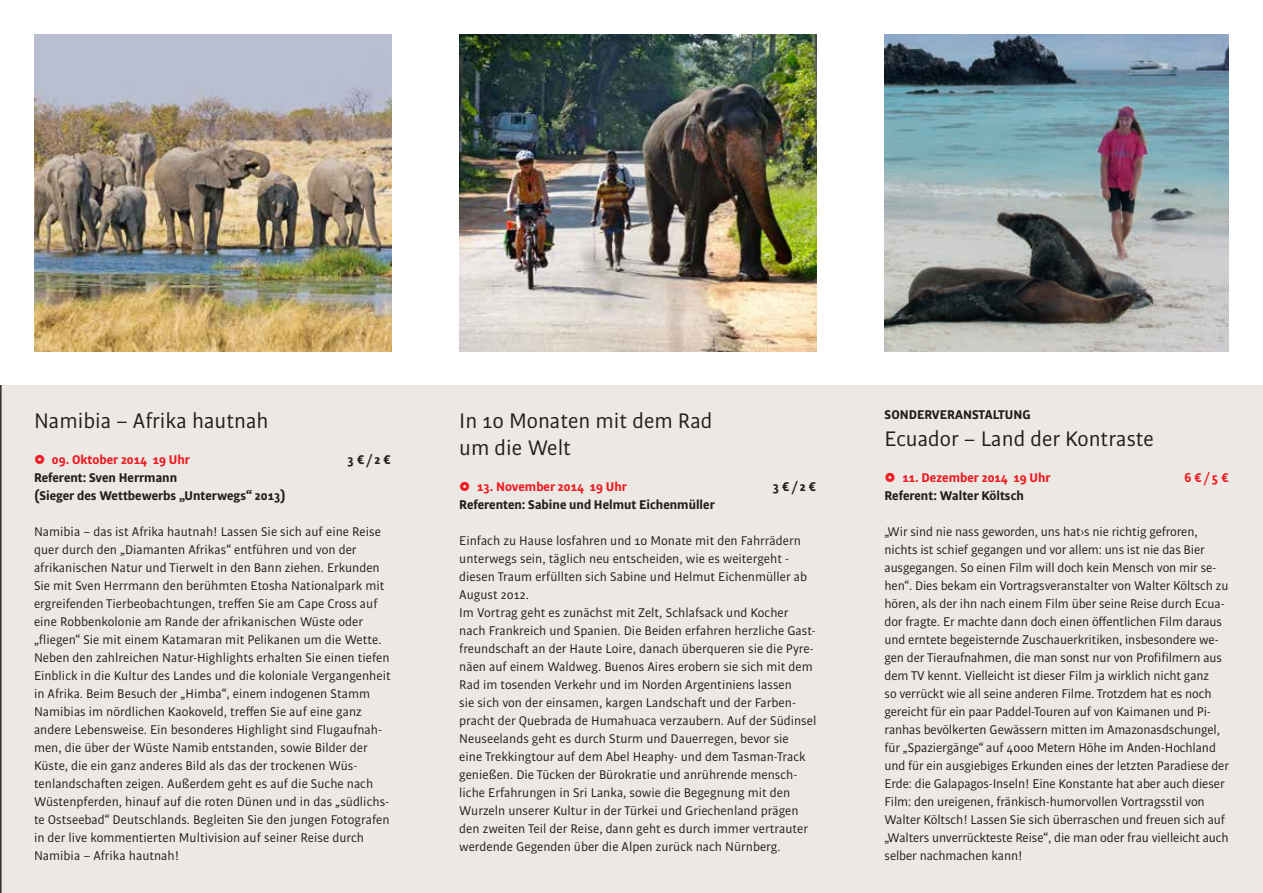
<style>
.page{position:relative;width:1263px;height:893px;background:#fff}
.page>*{position:absolute;margin:0;border:0;box-sizing:border-box;transform-origin:0 0}
.t1{font:22.5px/27px "Bulo";color:#231f20}
.t2{font:13.5px/18px "Bulo";color:#231f20}
.t3{font:700 13.5px/18px "Bulo";color:#231f20}
.t4{font:700 13.5px "Bulo";color:#ee1d23}
</style>
<div class="page">
<div style="left:1px;top:385px;width:1262px;height:508px;background:#ece9e5"></div>
<img style="left:34px;top:34px;width:357px;height:317px">
<img style="left:459px;top:34px;width:357px;height:317px">
<img style="left:884px;top:34px;width:345px;height:317px">
<h1 class="t1" style="left:34px;top:407px;width:236px">Namibia – Afrika hautnah</h1>
<p class="t4" style="left:34px;top:451px;width:157px">❑ 09. Oktober 2014 19 Uhr</p>
<p class="t3" style="left:348px;top:451px;width:45px">3 €/2 €</p>
<p class="t3" style="left:34px;top:469px;width:253px">Referent: Sven Herrmann<br>(Sieger des Wettbewerbs „Unterwegs“ 2013)</p>
<p class="t2" style="left:34px;top:522px;width:358px">Namibia – das ist Afrika hautnah! Lassen Sie sich auf eine Reise quer durch den „Diamanten Afrikas“ entführen und von der afrikanischen Natur und Tierwelt in den Bann ziehen. Erkunden Sie mit Sven Herrmann den berühmten Etosha Nationalpark mit ergreifenden Tierbeobachtungen, treffen Sie am Cape Cross auf eine Robbenkolonie am Rande der afrikanischen Wüste oder „fliegen“ Sie mit einem Katamaran mit Pelikanen um die Wette.<br>Neben den zahlreichen Natur-Highlights erhalten Sie einen tiefen Einblick in die Kultur des Landes und die koloniale Vergangenheit in Afrika. Beim Besuch der „Himba“, einem indogenen Stamm Namibias im nördlichen Kaokoveld, treffen Sie auf eine ganz andere Lebensweise. Ein besonderes Highlight sind Flugaufnah&shy;men, die über der Wüste Namib entstanden, sowie Bilder der Küste, die ein ganz anderes Bild als das der trockenen Wüs&shy;tenlandschaften zeigen. Außerdem geht es auf die Suche nach Wüstenpferden, hinauf auf die roten Dünen und in das „südlichs&shy;te Ostseebad“ Deutschlands. Begleiten Sie den jungen Fotografen in der live kommentierten Multivision auf seiner Reise durch Namibia – Afrika hautnah!</p>
<h1 class="t1" style="left:459px;top:407px;width:255px">In 10 Monaten mit dem Rad um die Welt</h1>
<p class="t4" style="left:459px;top:478px;width:169px">❑ 13. November 2014 19 Uhr</p>
<p class="t3" style="left:773px;top:478px;width:45px">3 €/2 €</p>
<p class="t3" style="left:459px;top:496px;width:257px">Referenten: Sabine und Helmut Eichenmüller</p>
<p class="t2" style="left:459px;top:531px;width:359px">Einfach zu Hause losfahren und 10 Monate mit den Fahrrädern unterwegs sein, täglich neu entscheiden, wie es weitergeht - diesen Traum erfüllten sich Sabine und Helmut Eichenmüller ab August 2012.<br>Im Vortrag geht es zunächst mit Zelt, Schlafsack und Kocher nach Frankreich und Spanien. Die Beiden erfahren herzliche Gast&shy;freundschaft an der Haute Loire, danach überqueren sie die Pyre&shy;näen auf einem Waldweg. Buenos Aires erobern sie sich mit dem Rad im tosenden Verkehr und im Norden Argentiniens lassen<br>sie sich von der einsamen, kargen Landschaft und der Farben&shy;pracht der Quebrada de Humahuaca verzaubern. Auf der Südinsel Neuseelands geht es durch Sturm und Dauerregen, bevor sie<br>eine Trekkingtour auf dem Abel Heaphy- und dem Tasman-Track genießen. Die Tücken der Bürokratie und anrührende mensch&shy;liche Erfahrungen in Sri Lanka, sowie die Begegnung mit den Wurzeln unserer Kultur in der Türkei und Griechenland prägen den zweiten Teil der Reise, dann geht es durch immer vertrauter werdende Gegenden über die Alpen zurück nach Nürnberg.</p>
<p class="t3" style="left:884px;top:405px;width:148px">SONDERVERANSTALTUNG</p>
<h1 class="t1" style="left:884px;top:425px;width:271px">Ecuador – Land der Kontraste</h1>
<p class="t4" style="left:884px;top:469px;width:168px">❑ 11. Dezember 2014 19 Uhr</p>
<p class="t4" style="left:1184px;top:469px;width:46px">6 €/5 €</p>
<p class="t3" style="left:884px;top:487px;width:141px">Referent: Walter Költsch</p>
<p class="t2" style="left:884px;top:522px;width:346px">„Wir sind nie nass geworden, uns hat›s nie richtig gefroren, nichts ist schief gegangen und vor allem: uns ist nie das Bier ausgegangen. So einen Film will doch kein Mensch von mir se&shy;hen“. Dies bekam ein Vortragsveranstalter von Walter Költsch zu hören, als der ihn nach einem Film über seine Reise durch Ecua&shy;dor fragte. Er machte dann doch einen öffentlichen Film daraus und erntete begeisternde Zuschauerkritiken, insbesondere we&shy;gen der Tieraufnahmen, die man sonst nur von Profifilmern aus dem TV kennt. Vielleicht ist dieser Film ja wirklich nicht ganz<br>so verrückt wie all seine anderen Filme. Trotzdem hat es noch gereicht für ein paar Paddel-Touren auf von Kaimanen und Pi&shy;ranhas bevölkerten Gewässern mitten im Amazonasdschungel, für „Spaziergänge“ auf 4000 Metern Höhe im Anden-Hochland und für ein ausgiebiges Erkunden eines der letzten Paradiese der Erde: die Galapagos-Inseln! Eine Konstante hat aber auch dieser Film: den ureigenen, fränkisch-humorvollen Vortragsstil von Walter Költsch! Lassen Sie sich überraschen und freuen sich auf „Walters unverrückteste Reise“, die man oder frau vielleicht auch selber nachmachen kann!</p>
</div>
